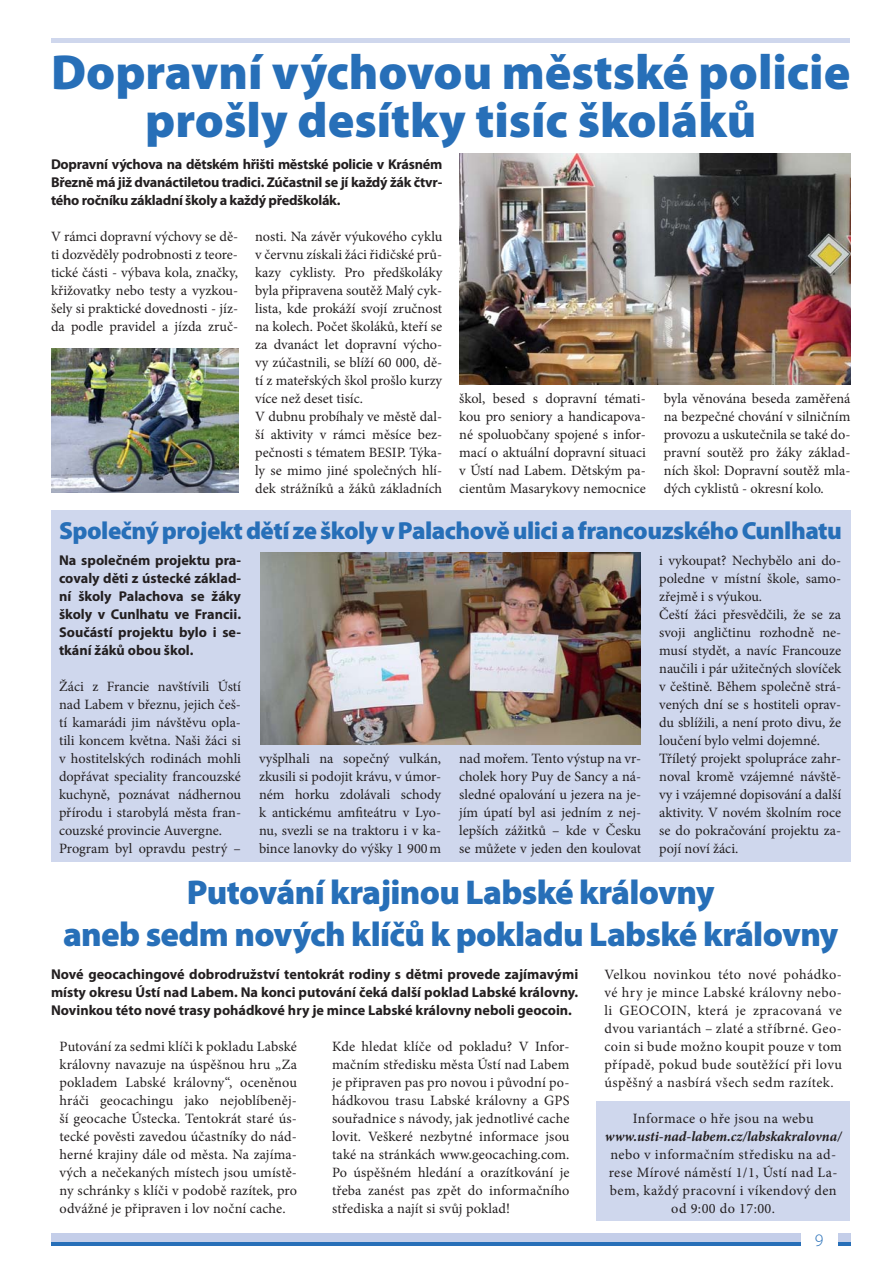
<style>
.page{position:relative;width:893px;height:1263px;background:#fff}
.page>*{position:absolute;margin:0;border:0;box-sizing:border-box;transform-origin:0 0}
.t1{font:900 49.5px/48px "Myriad Pro";color:#276fb8;text-align:center}
.t2{font:900 34.5px/42px "Myriad Pro";letter-spacing:-.02em;color:#276fb8;text-align:center}
.t3{font:900 24.75px "Myriad Pro";letter-spacing:-.02em;color:#276fb8}
.t4{font:300 17.55px "Myriad Pro";color:#276fb8}
.t5{font:14.25px/18px "Minion Pro";color:#231f20;text-align:justify}
.t6{font:700 14.25px/18px "Myriad Pro";color:#231f20;text-align:justify}
.t7{font:14.25px/18px "Minion Pro";letter-spacing:.03em;color:#231f20;text-align:center}
.t8{font:italic 700 14.25px "Minion Pro";color:#231f20}
.t9{font:14.25px "Minion Pro";letter-spacing:.025em;color:#231f20}
</style>
<div class="page">
<div style="left:51px;top:1237px;width:750px;height:9px;background:#276fb8"></div>
<div style="left:51px;top:1233px;width:750px;height:9px;background:#c4cee9"></div>
<div style="left:838px;top:1237px;width:12px;height:9px;background:#276fb8"></div>
<div style="left:838px;top:1233px;width:12px;height:9px;background:#c4cee9"></div>
<div style="left:596px;top:1100px;width:254px;height:120px;background:#cfd7ed"></div>
<div style="left:51px;top:38px;width:799px;height:5px;background:#cfd7ed"></div>
<img style="left:51px;top:349px;width:187px;height:144px">
<img style="left:459px;top:153px;width:391px;height:232px">
<div style="left:51px;top:511px;width:799px;height:351px;background:#cfd7ed"></div>
<img style="left:260px;top:552px;width:380px;height:193px">
<h1 class="t1" style="left:51px;top:53px;width:801px">Dopravní výchovou městské policie prošly desítky tisíc školáků</h1>
<p class="t6" style="left:51px;top:156px;width:393px">Dopravní výchova na dětském hřišti městské policie v Krásném Březně má již dvanáctiletou tradici. Zúčastnil se jí každý žák čtvr&shy;tého ročníku základní školy a každý předškolák.</p>
<p class="t5" style="left:255px;top:228px;width:189px;text-align:left">nosti. Na závěr výukového cyklu v červnu získali žáci řidičské prů&shy;kazy cyklisty. Pro předškoláky byla připravena soutěž Malý cyk&shy;lista, kde prokáží svojí zručnost na kolech. Počet školáků, kteří se za dvanáct let dopravní výcho&shy;vy zúčastnili, se blíží 60 000, dě&shy;tí z mateřských škol prošlo kurzy více než deset tisíc.<br>V dubnu probíhaly ve městě dal&shy;ší aktivity v rámci měsíce bez&shy;pečnosti s tématem BESIP. Týka&shy;ly se mimo jiné společných hlí&shy;dek strážníků a žáků základních</p>
<p class="t5" style="left:51px;top:228px;width:189px">V rámci dopravní výchovy se dě&shy;ti dozvěděly podrobnosti z teore&shy;tické části - výbava kola, značky, křižovatky nebo testy a vyzkou&shy;šely si praktické dovednosti - jíz&shy;da podle pravidel a jízda zruč-</p>
<p class="t5" style="left:459px;top:390px;width:188px">škol, besed s dopravní témati&shy;kou pro seniory a handicapova&shy;né spoluobčany spojené s infor&shy;mací o aktuální dopravní situaci v Ústí nad Labem. Dětským pa&shy;cientům Masarykovy nemocnice</p>
<p class="t5" style="left:664px;top:390px;width:188px">byla věnována beseda zaměřená na bezpečné chování v silničním provozu a uskutečnila se také do&shy;pravní soutěž pro žáky základ&shy;ních škol: Dopravní soutěž mla&shy;dých cyklistů - okresní kolo.</p>
<h3 class="t3" style="left:59px;top:522px;width:784px">Společný projekt dětí ze školy v Palachově ulici a francouzského Cunlhatu</h3>
<p class="t6" style="left:59px;top:552px;width:184px">Na společném projektu pra&shy;covaly děti z ústecké základ&shy;ní školy Palachova se žáky školy v Cunlhatu ve Francii.<br>Součástí projektu bylo i se&shy;tkání žáků obou škol.</p>
<p class="t5" style="left:59px;top:678px;width:184px;text-align:left">Žáci z Francie navštívili Ústí nad Labem v březnu, jejich češ&shy;tí kamarádi jim návštěvu opla&shy;tili koncem května. Naši žáci si v hostitelských rodinách mohli dopřávat speciality francouzské kuchyně, poznávat nádhernou přírodu i starobylá města fran&shy;couzské provincie Auvergne.<br>Program byl opravdu pestrý –</p>
<p class="t5" style="left:259px;top:750px;width:184px">vyšplhali na sopečný vulkán, zkusili si podojit krávu, v úmor&shy;ném horku zdolávali schody k antickému amfiteátru v Lyo&shy;nu, svezli se na traktoru i v ka&shy;bince lanovky do výšky 1 900 m</p>
<p class="t5" style="left:459px;top:750px;width:184px">nad mořem. Tento výstup na vr&shy;cholek hory Puy de Sancy a ná&shy;sledné opalování u jezera na je&shy;jím úpatí byl asi jedním z nej&shy;lepších zážitků – kde v Česku se můžete v jeden den koulovat</p>
<p class="t5" style="left:659px;top:552px;width:184px;text-align:left">i vykoupat? Nechybělo ani do&shy;poledne v místní škole, samo&shy;zřejmě i s výukou.<br>Čeští žáci přesvědčili, že se za svoji angličtinu rozhodně ne&shy;musí stydět, a navíc Francouze naučili i pár užitečných slovíček v češtině. Během společně strá&shy;vených dní se s hostiteli oprav&shy;du sblížili, a není proto divu, že loučení bylo velmi dojemné.<br>Tříletý projekt spolupráce zahr&shy;noval kromě vzájemné návště&shy;vy i vzájemné dopisování a další aktivity. V novém školním roce se do pokračování projektu za&shy;pojí noví žáci.</p>
<h2 class="t2" style="left:63px;top:875px;width:777px">Putování krajinou Labské královny<br>aneb sedm nových klíčů k pokladu Labské královny</h2>
<p class="t6" style="left:51px;top:966px;width:529px">Nové geocachingové dobrodružství tentokrát rodiny s dětmi provede zajímavými místy okresu Ústí nad Labem. Na konci putování čeká další poklad Labské královny.<br>Novinkou této nové trasy pohádkové hry je mince Labské královny neboli geocoin.</p>
<p class="t5" style="left:604px;top:966px;width:239px">Velkou novinkou této nové pohádko&shy;vé hry je mince Labské královny nebo&shy;li GEOCOIN, která je zpracovaná ve dvou variantách – zlaté a stříbrné. Geo&shy;coin si bude možno koupit pouze v tom případě, pokud bude soutěžící při lovu úspěšný a nasbírá všech sedm razítek.</p>
<p class="t9" style="left:633px;top:1112px;width:182px">Informace o hře jsou na webu</p>
<p class="t8" style="left:605px;top:1130px;width:238px">www.usti-nad-labem.cz/labskakralovna/</p>
<p class="t7" style="left:609px;top:1146px;width:230px">nebo v informačním středisku na ad&shy;rese Mírové náměstí 1/1, Ústí nad La&shy;bem, každý pracovní i víkendový den od 9:00 do 17:00.</p>
<p class="t5" style="left:60px;top:1038px;width:239px">Putování za sedmi klíči k pokladu Labské královny navazuje na úspěšnou hru „Za pokladem Labské královny“, oceněnou hráči geocachingu jako nejoblíbeněj&shy;ší geocache Ústecka. Tentokrát staré ús&shy;tecké pověsti zavedou účastníky do nád&shy;herné krajiny dále od města. Na zajíma&shy;vých a nečekaných místech jsou umístě&shy;ny schránky s klíči v podobě razítek, pro odvážné je připraven i lov noční cache.</p>
<p class="t5" style="left:332px;top:1038px;width:239px">Kde hledat klíče od pokladu? V Infor&shy;mačním středisku města Ústí nad Labem je připraven pas pro novou i původní po&shy;hádkovou trasu Labské královny a GPS souřadnice s návody, jak jednotlivé cache lovit. Veškeré nezbytné informace jsou také na stránkách www.geocaching.com.<br>Po úspěšném hledání a orazítkování je třeba zanést pas zpět do informačního střediska a najít si svůj poklad!</p>
<p class="t4" style="left:815px;top:1234px;width:10px">9</p>
</div>
